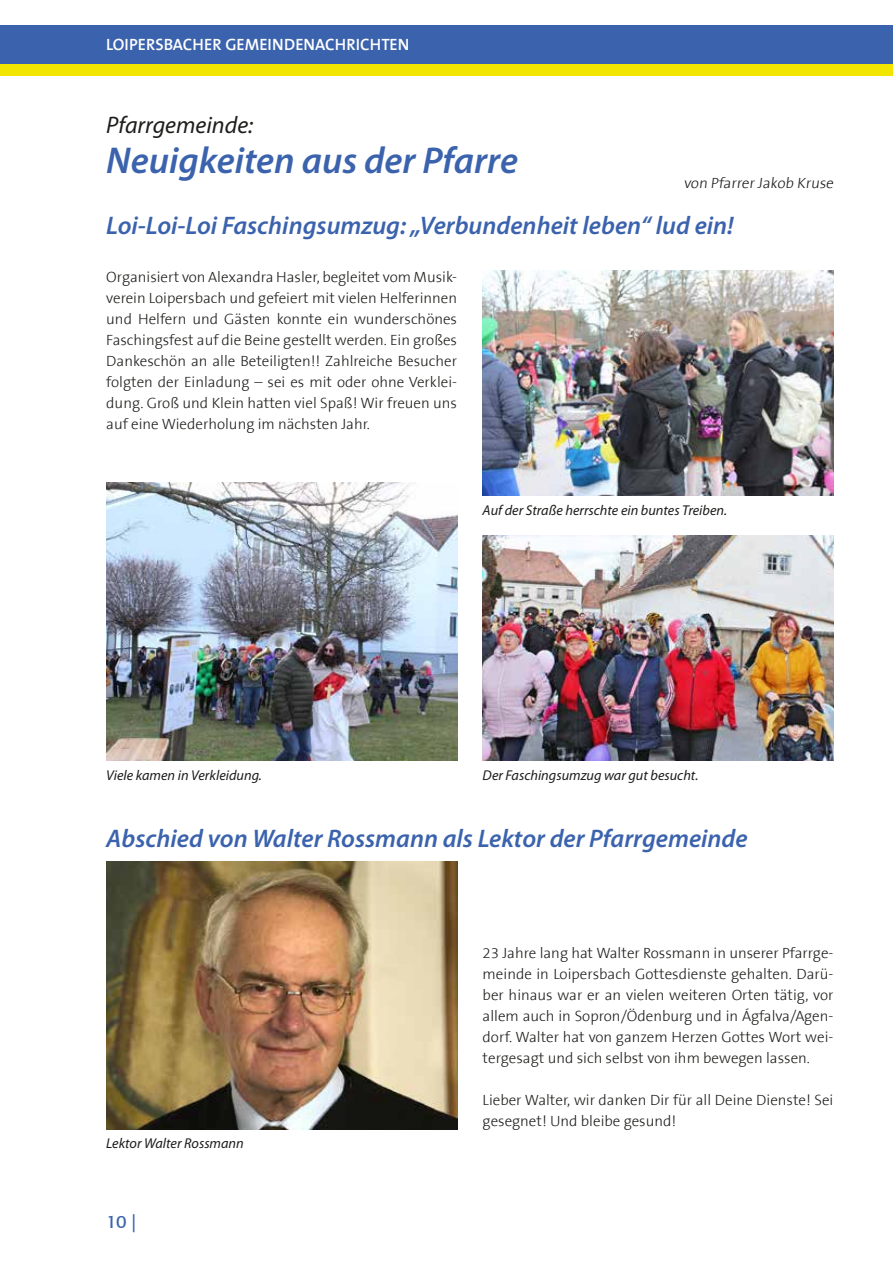
<style>
.page{position:relative;width:893px;height:1263px;background:#fff}
.page>*{position:absolute;margin:0;border:0;box-sizing:border-box;transform-origin:0 0}
.t1{font:italic 600 37.5px "Myriad Pro";color:#3b63ad}
.t2{font:italic 600 25.5px "Myriad Pro";color:#3b63ad}
.t3{font:italic 24px "Myriad Pro";color:#1d1d1b}
.t4{font:18px "Formata";color:#3b63ad}
.t5{font:600 16.5px "The Sans B6";color:#fff}
.t6{font:300 15px/21px "The Sans B3";color:#1d1d1b;text-align:justify}
.t7{font:italic 14.25px "Myriad Pro";color:#1d1d1b}
</style>
<div class="page">
<div style="left:0;top:63px;width:893px;height:12px;background:#f2e600"></div>
<div style="left:0;top:25px;width:893px;height:38px;background:#3b63ad"></div>
<img style="left:483px;top:271px;width:350px;height:225px">
<img style="left:106px;top:483px;width:351px;height:277px">
<img style="left:483px;top:535px;width:350px;height:225px">
<img style="left:106px;top:862px;width:351px;height:267px">
<p class="t5" style="left:106px;top:36px;width:305px">LOIPERSBACHER GEMEINDENACHRICHTEN</p>
<h3 class="t3" style="left:106px;top:110px;width:148px">Pfarrgemeinde:</h3>
<h1 class="t1" style="left:106px;top:137px;width:413px">Neuigkeiten aus der Pfarre</h1>
<p class="t6" style="left:684px;top:173px;width:153px">von Pfarrer Jakob Kruse</p>
<h2 class="t2" style="left:106px;top:209px;width:629px">Loi-Loi-Loi Faschingsumzug: „Verbundenheit leben“ lud ein!</h2>
<p class="t6" style="left:106px;top:267px;width:352px">Organisiert von Alexandra Hasler, begleitet vom Musik&shy;verein Loipersbach und gefeiert mit vielen Helferinnen und Helfern und Gästen konnte ein wunderschönes Faschingsfest auf die Beine gestellt werden. Ein großes Dankeschön an alle Beteiligten!! Zahlreiche Besucher folgten der Einladung – sei es mit oder ohne Verklei&shy;dung. Groß und Klein hatten viel Spaß! Wir freuen uns auf eine Wiederholung im nächsten Jahr.</p>
<p class="t7" style="left:483px;top:502px;width:246px">Auf der Straße herrschte ein buntes Treiben.</p>
<p class="t7" style="left:106px;top:766px;width:157px">Viele kamen in Verkleidung.</p>
<p class="t7" style="left:483px;top:766px;width:217px">Der Faschingsumzug war gut besucht.</p>
<h2 class="t2" style="left:106px;top:822px;width:643px">Abschied von Walter Rossmann als Lektor der Pfarrgemeinde</h2>
<p class="t7" style="left:106px;top:1135px;width:139px">Lektor Walter Rossmann</p>
<p class="t4" style="left:106px;top:1210px;width:31px">10 |</p>
<p class="t6" style="left:483px;top:943px;width:352px">23 Jahre lang hat Walter Rossmann in unserer Pfarrge&shy;meinde in Loipersbach Gottesdienste gehalten. Darü&shy;ber hinaus war er an vielen weiteren Orten tätig, vor allem auch in Sopron/Ödenburg und in Ágfalva/Agen&shy;dorf. Walter hat von ganzem Herzen Gottes Wort wei&shy;tergesagt und sich selbst von ihm bewegen lassen.</p>
<p class="t6" style="left:483px;top:1090px;width:352px">Lieber Walter, wir danken Dir für all Deine Dienste! Sei gesegnet! Und bleibe gesund!</p>
</div>
